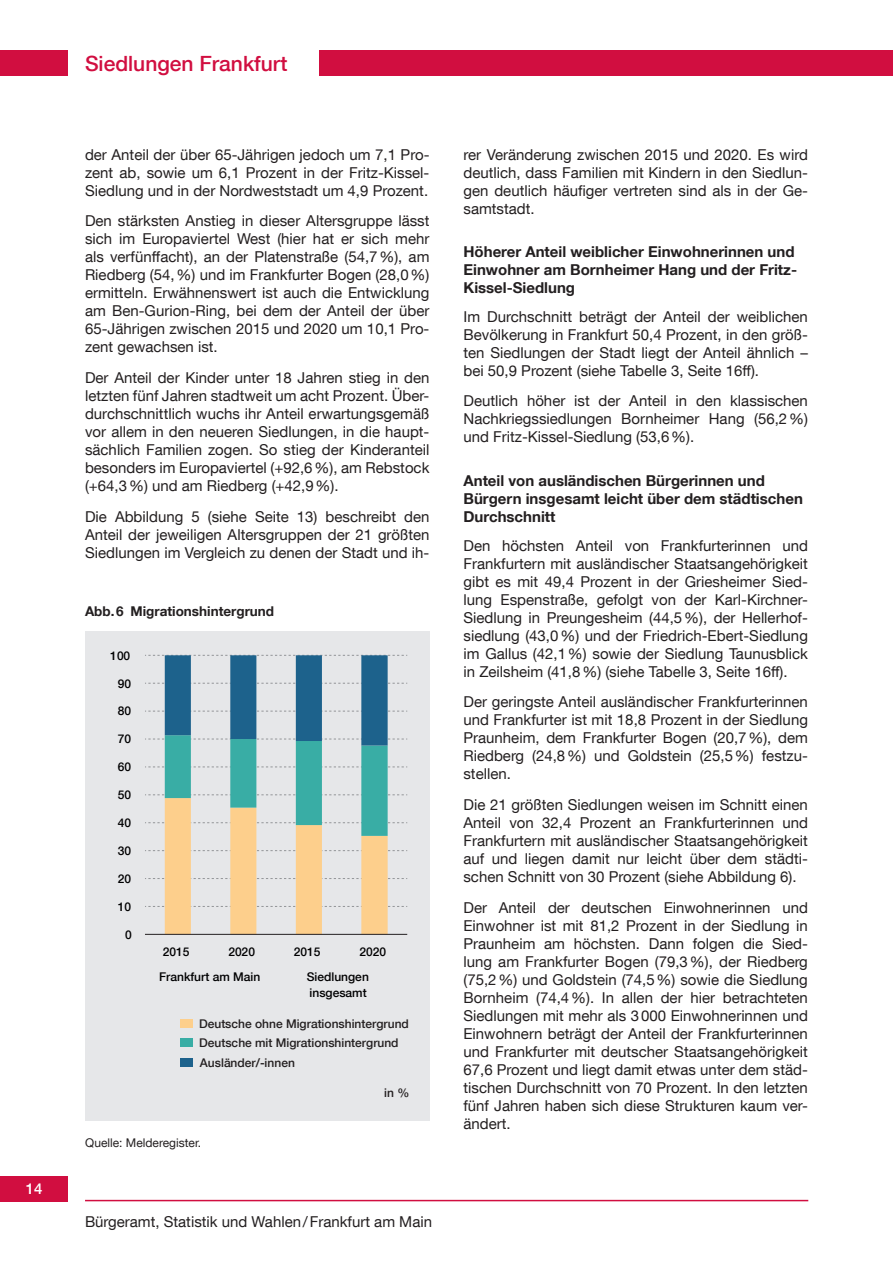
<style>
.page{position:relative;width:893px;height:1263px;background:#fff}
.page>*{position:absolute;margin:0;border:0;box-sizing:border-box;transform-origin:0 0}
.t1{font:500 21px "Helvetica Neue LT Com";color:#d10e40}
.t2{font:15px/18px "Helvetica Neue LT Com";color:#231f20;text-align:justify}
.t3{font:700 15px/18px "Helvetica Neue LT Com";color:#231f20}
.t4{font:500 15px "Helvetica Neue LT Com";color:#fff}
.t5{font:700 13.5px "Helvetica Neue LT Com";color:#231f20}
.t6{font:500 12px/19.5px "Helvetica Neue LT Com";color:#231f20}
.t7{font:500 12px/16.2px "Helvetica Neue LT Com";letter-spacing:.005em;color:#000001}
.t8{font:12px "Helvetica Neue LT Com";color:#231f20}
</style>
<div class="page">
<div style="left:0;top:50px;width:893px;height:25px;background:#d10e40"></div>
<hr style="left:85px;top:1200px;width:723px;height:1px;background:#d10e40">
<div style="left:0;top:1176px;width:68px;height:25px;background:#d10e40"></div>
<div style="left:68px;top:45px;width:251px;height:36px;background:#fff"></div>
<div style="left:85px;top:631px;width:344px;height:489px;background:#e6e7e9"></div>
<svg style="left:145px;top:655px;width:262px;height:279px"></svg>
<hr style="left:145px;top:934px;width:262px;height:1px;background:#231f20">
<div style="left:180px;top:1019px;width:13px;height:9px;background:#fdcf8c"></div>
<div style="left:180px;top:1038px;width:13px;height:9px;background:#39ada5"></div>
<div style="left:180px;top:1058px;width:13px;height:8px;background:#1d628c"></div>
<p class="t4" style="left:26px;top:1179px;width:18px">14</p>
<h1 class="t1" style="left:85px;top:50px;width:204px">Siedlungen Frankfurt</h1>
<p class="t2" style="left:85px;top:145px;width:346px">der Anteil der über 65-Jährigen jedoch um 7,1 Pro&shy;zent ab, sowie um 6,1 Prozent in der Fritz-Kissel-Siedlung und in der Nordweststadt um 4,9 Prozent.</p>
<p class="t2" style="left:85px;top:212px;width:346px">Den stärksten Anstieg in dieser Altersgruppe lässt sich im Europaviertel West (hier hat er sich mehr als verfünffacht), an der Platenstraße (54,7%), am Riedberg (54,%) und im Frankfurter Bogen (28,0%) ermitteln. Erwähnenswert ist auch die Entwicklung am Ben-Gurion-Ring, bei dem der Anteil der über 65-Jährigen zwischen 2015 und 2020 um 10,1 Pro&shy;zent gewachsen ist.</p>
<p class="t2" style="left:85px;top:368px;width:346px">Der Anteil der Kinder unter 18 Jahren stieg in den letzten fünf Jahren stadtweit um acht Prozent. Über&shy;durchschnittlich wuchs ihr Anteil erwartungsgemäß vor allem in den neueren Siedlungen, in die haupt&shy;sächlich Familien zogen. So stieg der Kinderanteil besonders im Europaviertel (+92,6%), am Rebstock (+64,3%) und am Riedberg (+42,9%).</p>
<p class="t2" style="left:85px;top:507px;width:346px">Die Abbildung 5 (siehe Seite 13) beschreibt den Anteil der jeweiligen Altersgruppen der 21 größten Siedlungen im Vergleich zu denen der Stadt und ih-</p>
<p class="t5" style="left:85px;top:602px;width:191px">Abb.6 Migrationshintergrund</p>
<p class="t7" style="left:110px;top:647px;width:21px">100</p>
<p class="t7" style="left:118px;top:675px;width:15px">90</p>
<p class="t7" style="left:118px;top:703px;width:15px">80</p>
<p class="t7" style="left:118px;top:731px;width:15px">70</p>
<p class="t7" style="left:118px;top:759px;width:15px">60</p>
<p class="t7" style="left:118px;top:786px;width:15px">50</p>
<p class="t7" style="left:118px;top:814px;width:15px">40</p>
<p class="t7" style="left:118px;top:842px;width:15px">30</p>
<p class="t7" style="left:118px;top:870px;width:15px">20</p>
<p class="t7" style="left:118px;top:898px;width:15px">10</p>
<p class="t7" style="left:125px;top:926px;width:8px">0</p>
<p class="t7" style="left:163px;top:943px;width:28px">2015</p>
<p class="t7" style="left:228px;top:943px;width:28px">2020</p>
<p class="t7" style="left:294px;top:943px;width:28px">2015</p>
<p class="t7" style="left:359px;top:943px;width:28px">2020</p>
<p class="t7" style="left:159px;top:969px;width:103px">Frankfurt am Main</p>
<p class="t7" style="left:307px;top:969px;width:64px">Siedlungen insgesamt</p>
<p class="t6" style="left:199px;top:1013px;width:211px">Deutsche ohne Migrationshintergrund</p>
<p class="t6" style="left:199px;top:1033px;width:201px">Deutsche mit Migrationshintergrund<br>Ausländer/-innen</p>
<p class="t6" style="left:384px;top:1083px;width:27px">in %</p>
<p class="t8" style="left:85px;top:1135px;width:118px">Quelle: Melderegister.</p>
<p class="t2" style="left:85px;top:1212px;width:349px">Bürgeramt, Statistik und Wahlen/Frankfurt am Main</p>
<p class="t2" style="left:463px;top:145px;width:346px">rer Veränderung zwischen 2015 und 2020. Es wird deutlich, dass Familien mit Kindern in den Siedlun&shy;gen deutlich häufiger vertreten sind als in der Ge&shy;samtstadt.</p>
<p class="t3" style="left:463px;top:242px;width:335px">Höherer Anteil weiblicher Einwohnerinnen und<br>Einwohner am Bornheimer Hang und der Fritz-<br>Kissel-Siedlung</p>
<p class="t2" style="left:463px;top:307px;width:346px">Im Durchschnitt beträgt der Anteil der weiblichen Bevölkerung in Frankfurt 50,4 Prozent, in den größ&shy;ten Siedlungen der Stadt liegt der Anteil ähnlich – bei 50,9 Prozent (siehe Tabelle 3, Seite 16ff).</p>
<p class="t2" style="left:463px;top:392px;width:346px">Deutlich höher ist der Anteil in den klassischen Nachkriegssiedlungen Bornheimer Hang (56,2%) und Fritz-Kissel-Siedlung (53,6%).</p>
<p class="t3" style="left:463px;top:471px;width:341px">Anteil von ausländischen Bürgerinnen und<br>Bürgern insgesamt leicht über dem städtischen<br>Durchschnitt</p>
<p class="t2" style="left:463px;top:536px;width:346px">Den höchsten Anteil von Frankfurterinnen und Frankfurtern mit ausländischer Staatsangehörigkeit gibt es mit 49,4 Prozent in der Griesheimer Sied&shy;lung Espenstraße, gefolgt von der Karl-Kirchner-Siedlung in Preungesheim (44,5%), der Hellerhof&shy;siedlung (43,0%) und der Friedrich-Ebert-Siedlung im Gallus (42,1%) sowie der Siedlung Taunusblick in Zeilsheim (41,8%) (siehe Tabelle 3, Seite 16ff).</p>
<p class="t2" style="left:463px;top:693px;width:346px">Der geringste Anteil ausländischer Frankfurterinnen und Frankfurter ist mit 18,8 Prozent in der Siedlung Praunheim, dem Frankfurter Bogen (20,7%), dem Riedberg (24,8%) und Goldstein (25,5%) festzu&shy;stellen.</p>
<p class="t2" style="left:463px;top:795px;width:346px">Die 21 größten Siedlungen weisen im Schnitt einen Anteil von 32,4 Prozent an Frankfurterinnen und Frankfurtern mit ausländischer Staatsangehörigkeit auf und liegen damit nur leicht über dem städti&shy;schen Schnitt von 30 Prozent (siehe Abbildung 6).</p>
<p class="t2" style="left:463px;top:898px;width:346px">Der Anteil der deutschen Einwohnerinnen und Einwohner ist mit 81,2 Prozent in der Siedlung in Praunheim am höchsten. Dann folgen die Sied&shy;lung am Frankfurter Bogen (79,3%), der Riedberg (75,2%) und Goldstein (74,5%) sowie die Siedlung Bornheim (74,4%). In allen der hier betrachteten Siedlungen mit mehr als 3000 Einwohnerinnen und Einwohnern beträgt der Anteil der Frankfurterinnen und Frankfurter mit deutscher Staatsangehörigkeit 67,6 Prozent und liegt damit etwas unter dem städ&shy;tischen Durchschnitt von 70 Prozent. In den letzten fünf Jahren haben sich diese Strukturen kaum ver&shy;ändert.</p>
</div>
